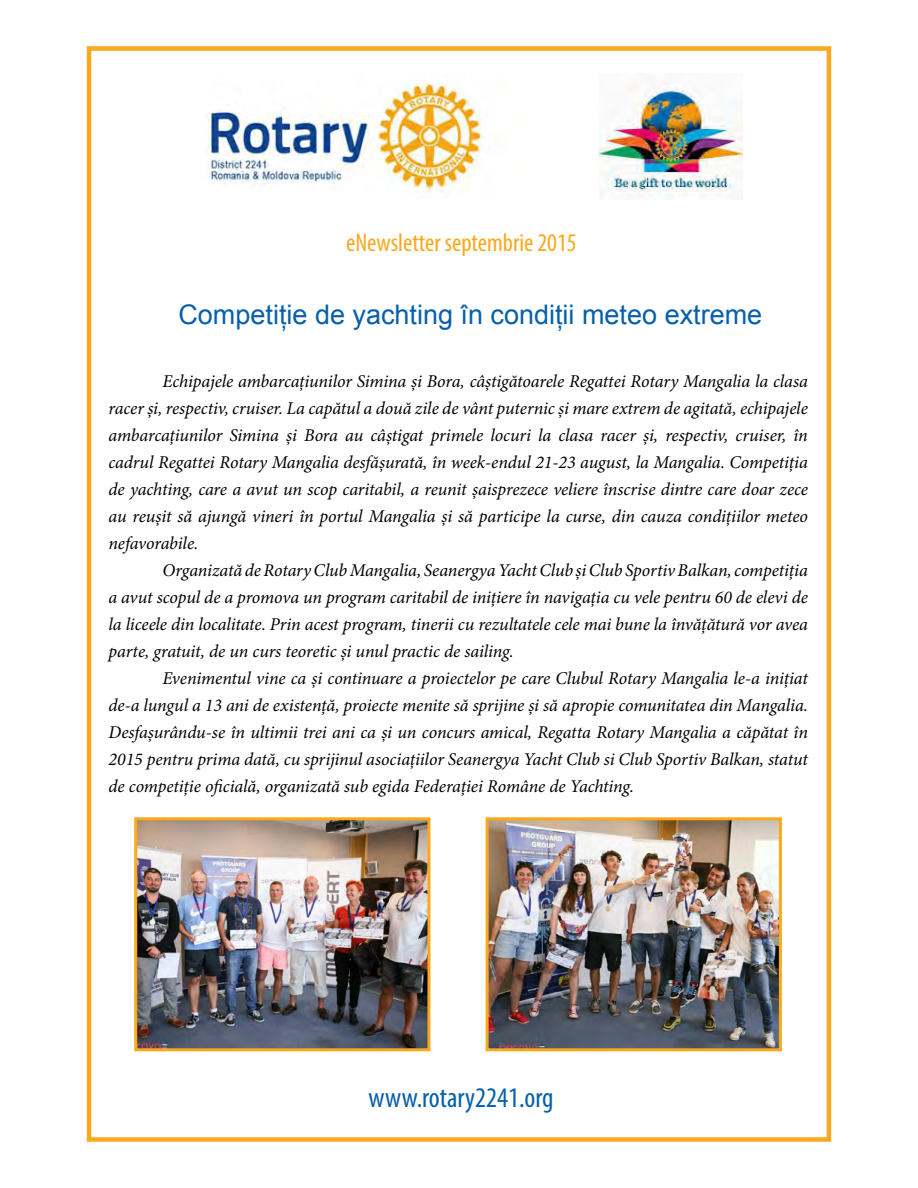
<style>
.page{position:relative;width:918px;height:1188px;background:#fff}
.page>*{position:absolute;margin:0;border:0;box-sizing:border-box;transform-origin:0 0}
.t1{font:condensed 28.5px "Myriad Pro";color:#065fab}
.t2{font:27px "Arial";color:#065fab}
.t3{font:condensed 25.5px "Myriad Pro";color:#faa81c}
.t4{font:italic 18px/27px "Minion Pro";letter-spacing:-.01em;color:#000;text-align:justify}
</style>
<div class="page">
<div style="left:87px;top:46px;width:744px;height:1096px;border:4px solid #faa81c"></div>
<img style="left:206px;top:82px;width:277px;height:111px">
<img style="left:599px;top:82px;width:143px;height:118px">
<img style="left:138px;top:821px;width:288px;height:226px">
<div style="left:134px;top:817px;width:296px;height:234px;border:3px solid #faa81c"></div>
<img style="left:490px;top:821px;width:288px;height:226px">
<div style="left:486px;top:817px;width:296px;height:234px;border:3px solid #faa81c"></div>
<h3 class="t3" style="left:346px;top:227px;width:232px">eNewsletter septembrie 2015</h3>
<h2 class="t2" style="left:178px;top:297px;width:585px">Competiție de yachting în condiții meteo extreme</h2>
<p class="t4" style="left:109px;top:368px;width:701px;text-indent:54px">Echipajele ambarcațiunilor Simina și Bora, câștigătoarele Regattei Rotary Mangalia la clasa racer și, respectiv, cruiser. La capătul a două zile de vânt puternic și mare extrem de agitată, echipajele ambarcațiunilor Simina și Bora au câștigat primele locuri la clasa racer și, respectiv, cruiser, în cadrul Regattei Rotary Mangalia desfășurată, în week-endul 21-23 august, la Mangalia. Competiția de yachting, care a avut un scop caritabil, a reunit șaisprezece veliere înscrise dintre care doar zece au reușit să ajungă vineri în portul Mangalia și să participe la curse, din cauza condițiilor meteo nefavorabile.</p>
<p class="t4" style="left:109px;top:557px;width:701px;text-indent:54px">Organizată de Rotary Club Mangalia, Seanergya Yacht Club și Club Sportiv Balkan, competiția a avut scopul de a promova un program caritabil de inițiere în navigația cu vele pentru 60 de elevi de la liceele din localitate. Prin acest program, tinerii cu rezultatele cele mai bune la învățătură vor avea parte, gratuit, de un curs teoretic și unul practic de sailing.</p>
<p class="t4" style="left:109px;top:665px;width:701px;text-indent:54px">Evenimentul vine ca și continuare a proiectelor pe care Clubul Rotary Mangalia le-a inițiat de-a lungul a 13 ani de existență, proiecte menite să sprijine și să apropie comunitatea din Mangalia.<br>Desfașurându-se în ultimii trei ani ca și un concurs amical, Regatta Rotary Mangalia a căpătat în 2015 pentru prima dată, cu sprijinul asociațiilor Seanergya Yacht Club si Club Sportiv Balkan, statut de competiție oficială, organizată sub egida Federației Române de Yachting.</p>
<h1 class="t1" style="left:368px;top:1080px;width:187px">www.rotary2241.org</h1>
</div>
